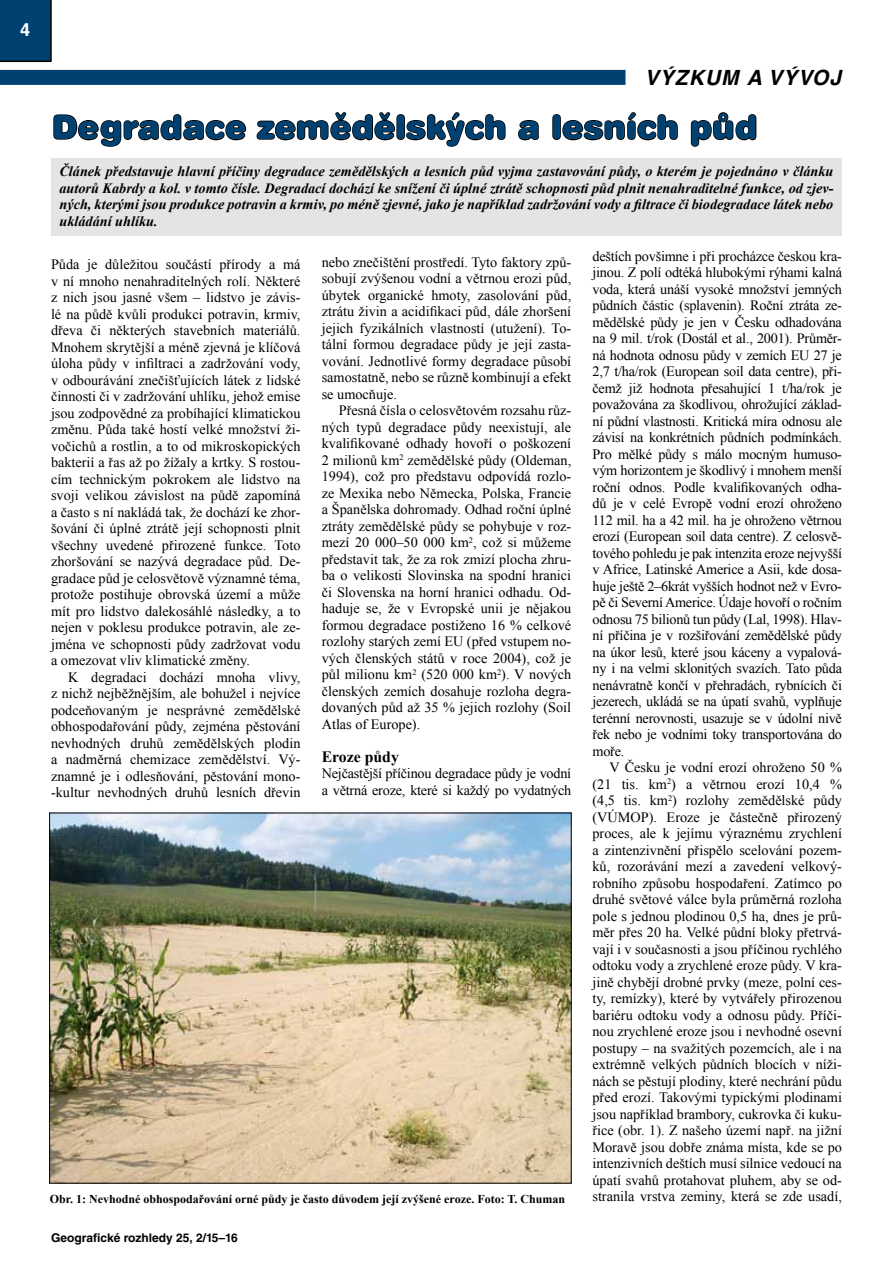
<style>
.page{position:relative;width:893px;height:1263px;background:#fff}
.page>*{position:absolute;margin:0;border:0;box-sizing:border-box;transform-origin:0 0}
.t1{font:33px "Swiss 721 CE Black Rounded";color:#004171}
.t2{font:italic 700 21px "Helvetica CE";letter-spacing:.05em;color:#000}
.t3{font:700 18px "Helvetica CE";color:#fff}
.t4{font:700 15.75px "Times New Roman";color:#000}
.t5{font:14.25px/16.5px "Times New Roman";color:#000;text-align:justify}
.t6{font:italic 700 14.25px/16.5px "Times New Roman";color:#000;text-align:justify}
.t7{font:700 12px "Times New Roman";color:#000}
.t8{font:700 12px "Helvetica CE";color:#000}
</style>
<div class="page">
<div style="left:0;top:0;width:52px;height:62px;background:#004171"></div>
<div style="left:0;top:70px;width:625px;height:15px;background:#004171"></div>
<div style="left:51px;top:158px;width:790px;height:78px;background:#e3e4e4"></div>
<svg style="left:53px;top:114px;width:194px;height:33px"></svg>
<svg style="left:256px;top:112px;width:250px;height:35px"></svg>
<svg style="left:518px;top:120px;width:21px;height:21px"></svg>
<svg style="left:552px;top:112px;width:126px;height:29px"></svg>
<svg style="left:690px;top:112px;width:67px;height:35px"></svg>
<img style="left:51px;top:815px;width:518px;height:366px">
<p class="t3" style="left:20px;top:19px;width:12px">4</p>
<h2 class="t2" style="left:645px;top:65px;width:198px">VÝZKUM A VÝVOJ</h2>
<h1 class="t1" style="left:52px;top:107px;width:707px">Degradace zemědělských a lesních půd</h1>
<p class="t6" style="left:59px;top:163px;width:775px">Článek představuje hlavní příčiny degradace zemědělských a lesních půd vyjma zastavování půdy, o kterém je pojednáno v článku autorů Kabrdy a kol. v tomto čísle. Degradací dochází ke snížení či úplné ztrátě schopnosti půd plnit nenahraditelné funkce, od zjev&shy;ných, kterými jsou produkce potravin a krmiv, po méně zjevné, jako je například zadržování vody a filtrace či biodegradace látek nebo ukládání uhlíku.</p>
<p class="t5" style="left:51px;top:256px;width:251px">Půda je důležitou součástí přírody a má v ní mnoho nenahraditelných rolí. Některé z nich jsou jasné všem – lidstvo je závis&shy;lé na půdě kvůli produkci potravin, krmiv, dřeva či některých stavebních materiálů.<br>Mnohem skrytější a méně zjevná je klíčová úloha půdy v infiltraci a zadržování vody, v odbourávání znečišťujících látek z lidské činnosti či v zadržování uhlíku, jehož emise jsou zodpovědné za probíhající klimatickou změnu. Půda také hostí velké množství ži&shy;vočichů a rostlin, a to od mikroskopických bakterií a řas až po žížaly a krtky. S rostou&shy;cím technickým pokrokem ale lidstvo na svoji velikou závislost na půdě zapomíná a často s ní nakládá tak, že dochází ke zhor&shy;šování či úplné ztrátě její schopnosti plnit všechny uvedené přirozené funkce. Toto zhoršování se nazývá degradace půd. De&shy;gradace půd je celosvětově významné téma, protože postihuje obrovská území a může mít pro lidstvo dalekosáhlé následky, a to nejen v poklesu produkce potravin, ale ze&shy;jména ve schopnosti půdy zadržovat vodu a omezovat vliv klimatické změny.</p>
<p class="t5" style="left:51px;top:668px;width:251px;text-indent:17px">K degradaci dochází mnoha vlivy, z nichž nejběžnějším, ale bohužel i nejvíce podceňovaným je nesprávné zemědělské obhospodařování půdy, zejména pěstování nevhodných druhů zemědělských plodin a nadměrná chemizace zemědělství. Vý&shy;znamné je i odlesňování, pěstování mono--kultur nevhodných druhů lesních dřevin</p>
<p class="t5" style="left:322px;top:254px;width:251px">nebo znečištění prostředí. Tyto faktory způ&shy;sobují zvýšenou vodní a větrnou erozi půd, úbytek organické hmoty, zasolování půd, ztrátu živin a acidifikaci půd, dále zhoršení jejich fyzikálních vlastností (utužení). To&shy;tální formou degradace půdy je její zasta&shy;vování. Jednotlivé formy degradace působí samostatně, nebo se různě kombinují a efekt se umocňuje.</p>
<p class="t5" style="left:322px;top:402px;width:251px;text-indent:17px">Přesná čísla o celosvětovém rozsahu růz&shy;ných typů degradace půdy neexistují, ale kvalifikované odhady hovoří o poškození 2 milionů km<sup>2</sup> zemědělské půdy (Oldeman, 1994), což pro představu odpovídá rozlo&shy;ze Mexika nebo Německa, Polska, Francie a Španělska dohromady. Odhad roční úplné ztráty zemědělské půdy se pohybuje v roz&shy;mezí 20 000–50 000 km<sup>2</sup>, což si můžeme představit tak, že za rok zmizí plocha zhru&shy;ba o velikosti Slovinska na spodní hranici či Slovenska na horní hranici odhadu. Od&shy;haduje se, že v Evropské unii je nějakou formou degradace postiženo 16 % celkové rozlohy starých zemí EU (před vstupem no&shy;vých členských států v roce 2004), což je půl milionu km<sup>2</sup> (520 000 km<sup>2</sup>). V nových členských zemích dosahuje rozloha degra&shy;dovaných půd až 35 % jejich rozlohy (Soil Atlas of Europe).</p>
<p class="t4" style="left:322px;top:746px;width:79px">Eroze půdy</p>
<p class="t5" style="left:322px;top:765px;width:251px">Nejčastější příčinou degradace půdy je vodní a větrná eroze, které si každý po vydatných</p>
<p class="t7" style="left:50px;top:1190px;width:517px">Obr. 1: Nevhodné obhospodařování orné půdy je často důvodem její zvýšené eroze. Foto: T. Chuman</p>
<p class="t8" style="left:51px;top:1230px;width:188px">Geografické rozhledy 25, 2/15–16</p>
<p class="t5" style="left:592px;top:247px;width:251px">deštích povšimne i při procházce českou kra&shy;jinou. Z polí odtéká hlubokými rýhami kalná voda, která unáší vysoké množství jemných půdních částic (splavenin). Roční ztráta ze&shy;mědělské půdy je jen v Česku odhadována na 9 mil. t/rok (Dostál et al., 2001). Průměr&shy;ná hodnota odnosu půdy v zemích EU 27 je 2,7 t/ha/rok (European soil data centre), při&shy;čemž již hodnota přesahující 1 t/ha/rok je považována za škodlivou, ohrožující základ&shy;ní půdní vlastnosti. Kritická míra odnosu ale závisí na konkrétních půdních podmínkách.<br>Pro mělké půdy s málo mocným humuso&shy;vým horizontem je škodlivý i mnohem menší roční odnos. Podle kvalifikovaných odha&shy;dů je v celé Evropě vodní erozí ohroženo 112 mil. ha a 42 mil. ha je ohroženo větrnou erozí (European soil data centre). Z celosvě&shy;tového pohledu je pak intenzita eroze nejvyšší v Africe, Latinské Americe a Asii, kde dosa&shy;huje ještě 2–6krát vyšších hodnot než v Evro&shy;pě či Severní Americe. Údaje hovoří o ročním odnosu 75 bilionů tun půdy (Lal, 1998). Hlav&shy;ní příčina je v rozšiřování zemědělské půdy na úkor lesů, které jsou káceny a vypalová&shy;ny i na velmi sklonitých svazích. Tato půda nenávratně končí v přehradách, rybnících či jezerech, ukládá se na úpatí svahů, vyplňuje terénní nerovnosti, usazuje se v údolní nivě řek nebo je vodními toky transportována do moře.</p>
<p class="t5" style="left:592px;top:759px;width:251px;text-indent:17px">V Česku je vodní erozí ohroženo 50 % (21 tis. km<sup>2</sup>) a větrnou erozí 10,4 % (4,5 tis. km<sup>2</sup>) rozlohy zemědělské půdy (VÚMOP). Eroze je částečně přirozený proces, ale k jejímu výraznému zrychlení a zintenzivnění přispělo scelování pozem&shy;ků, rozorávání mezí a zavedení velkový&shy;robního způsobu hospodaření. Zatímco po druhé světové válce byla průměrná rozloha pole s jednou plodinou 0,5 ha, dnes je prů&shy;měr přes 20 ha. Velké půdní bloky přetrvá&shy;vají i v současnosti a jsou příčinou rychlého odtoku vody a zrychlené eroze půdy. V kra&shy;jině chybějí drobné prvky (meze, polní ces&shy;ty, remízky), které by vytvářely přirozenou bariéru odtoku vody a odnosu půdy. Příči&shy;nou zrychlené eroze jsou i nevhodné osevní postupy – na svažitých pozemcích, ale i na extrémně velkých půdních blocích v níži&shy;nách se pěstují plodiny, které nechrání půdu před erozí. Takovými typickými plodinami jsou například brambory, cukrovka či kuku&shy;řice (obr. 1). Z našeho území např. na jižní Moravě jsou dobře známa místa, kde se po intenzivních deštích musí silnice vedoucí na úpatí svahů protahovat pluhem, aby se od&shy;stranila vrstva zeminy, která se zde usadí,</p>
</div>
